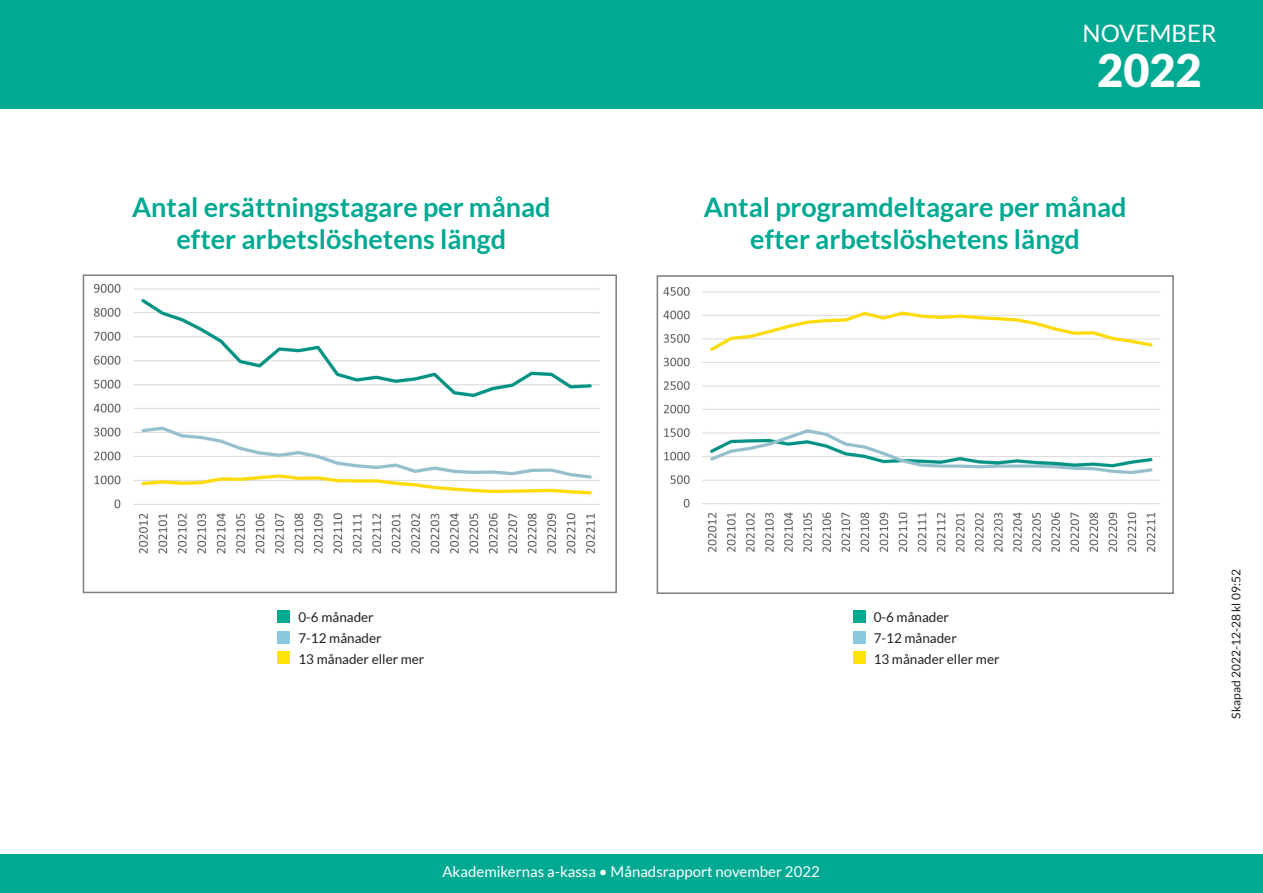
<style>
.page{position:relative;width:1263px;height:893px;background:#fff}
.page>*{position:absolute;margin:0;border:0;box-sizing:border-box;transform-origin:0 0}
.t1{font:900 45px "Lato";color:#fff}
.t2{font:700 27px "Lato";color:#00a992}
.t3{font:24px "Lato";color:#fff}
.t4{font:15px "Lato";color:#fff}
.t5{font:13.5px "Lato";color:#231f20}
.t6{font:12px "Lato";color:#231f20}
</style>
<div class="page">
<div style="left:0;top:855px;width:1263px;height:38px;background:#00a992"></div>
<div style="left:0;top:0;width:1263px;height:108px;background:#00a992"></div>
<div style="left:277px;top:610px;width:13px;height:12px;background:#00a992"></div>
<div style="left:277px;top:631px;width:13px;height:12px;background:#8dc8e1"></div>
<div style="left:277px;top:652px;width:13px;height:12px;background:#ffe507"></div>
<div style="left:853px;top:610px;width:12px;height:12px;background:#00a992"></div>
<div style="left:853px;top:631px;width:12px;height:12px;background:#8dc8e1"></div>
<div style="left:853px;top:652px;width:12px;height:12px;background:#ffe507"></div>
<img style="left:663px;top:287px;width:498px;height:265px">
<div style="left:657px;top:275px;width:517px;height:319px;border:2px solid #7b8080"></div>
<img style="left:93px;top:283px;width:507px;height:271px">
<div style="left:83px;top:274px;width:534px;height:319px;border:2px solid #7b8080"></div>
<p class="t2" style="left:132px;top:192px;width:420px">Antal ersättningstagare per månad</p>
<p class="t2" style="left:177px;top:224px;width:331px">efter arbetslöshetens längd</p>
<p class="t3" style="left:1082px;top:20px;width:135px">NOVEMBER</p>
<p class="t1" style="left:1097px;top:44px;width:106px">2022</p>
<p class="t2" style="left:704px;top:192px;width:424px">Antal programdeltagare per månad</p>
<p class="t2" style="left:750px;top:224px;width:331px">efter arbetslöshetens längd</p>
<p class="t5" style="left:298px;top:609px;width:77px">0-6 månader</p>
<p class="t5" style="left:298px;top:630px;width:85px">7-12 månader</p>
<p class="t5" style="left:298px;top:651px;width:127px">13 månader eller mer</p>
<p class="t5" style="left:874px;top:609px;width:77px">0-6 månader</p>
<p class="t5" style="left:874px;top:630px;width:85px">7-12 månader</p>
<p class="t5" style="left:874px;top:651px;width:127px">13 månader eller mer</p>
<p class="t4" style="left:442px;top:863px;width:379px">Akademikernas a-kassa • Månadsrapport november 2022</p>
<p class="t6" style="left:1229px;top:719px;width:151px;rotate:-90deg">Skapad 2022-12-28 kl 09:52</p>
</div>
